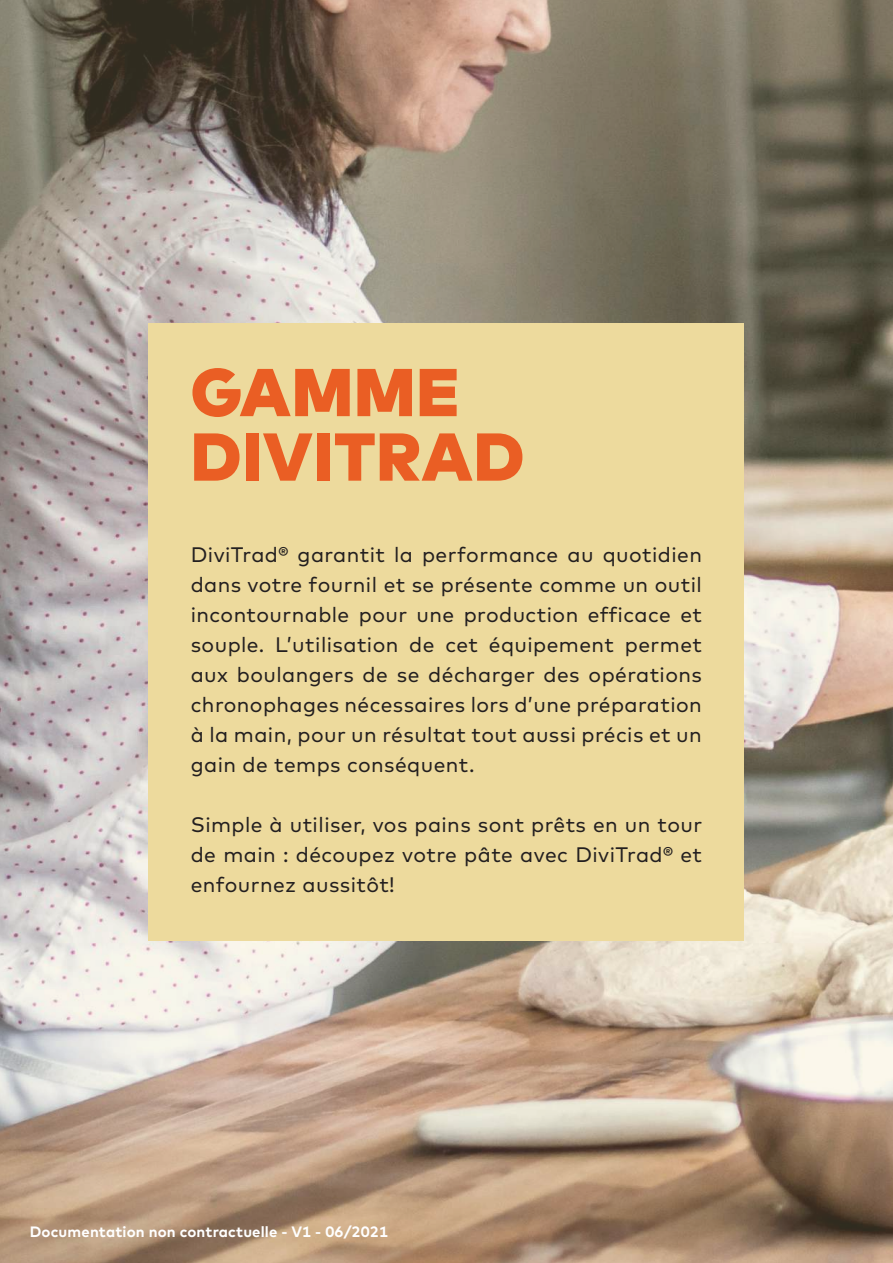
<style>
.page{position:relative;width:893px;height:1263px;background:#fff}
.page>*{position:absolute;margin:0;border:0;box-sizing:border-box;transform-origin:0 0}
.t1{font:900 67.5px/64.5px "Mark";letter-spacing:.015em;color:#ea5e24}
.t2{font:21px/30px "Mark";letter-spacing:.02em;color:#231f20;text-align:justify}
.t3{font:700 15px "Mark";letter-spacing:.01em;color:#fff}
</style>
<div class="page">
<img style="left:0;top:0;width:893px;height:1263px">
<div style="left:149px;top:323px;width:595px;height:617px;background:#edda9d"></div>
<h1 class="t1" style="left:191px;top:358px;width:335px">GAMME<br>DIVITRAD</h1>
<p class="t2" style="left:191px;top:539px;width:513px">DiviTrad® garantit la performance au quotidien dans votre fournil et se présente comme un outil incontournable pour une production efficace et souple. L’utilisation de cet équipement permet aux boulangers de se décharger des opérations chronophages nécessaires lors d’une préparation à la main, pour un résultat tout aussi précis et un gain de temps conséquent.</p>
<p class="t2" style="left:191px;top:809px;width:513px">Simple à utiliser, vos pains sont prêts en un tour de main : découpez votre pâte avec DiviTrad® et enfournez aussitôt!</p>
<p class="t3" style="left:30px;top:1221px;width:360px">Documentation non contractuelle - V1 - 06/2021</p>
</div>
